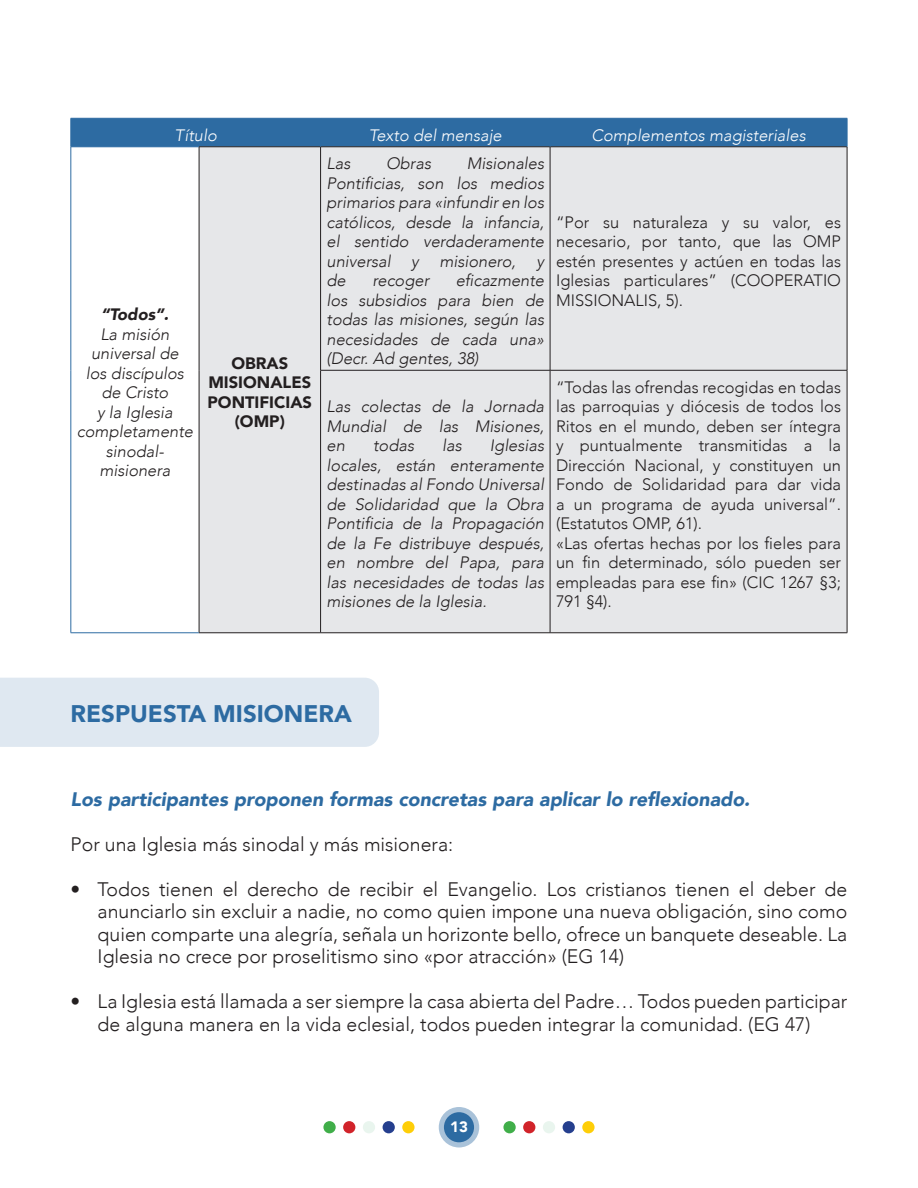
<style>
.page{position:relative;width:918px;height:1188px;background:#fff}
.page>*{position:absolute;margin:0;border:0;box-sizing:border-box;transform-origin:0 0}
.BOLD_CELESTE{font:900 24px "Avenir";color:#2d6ba2}
.REGULAR{font:300 19.5px/22.5px "Avenir";color:#231f20;text-align:justify}
.t1{font:italic 900 19.5px "Avenir";color:#2d6ba2}
.REGULAR_TABLAS{font:italic 300 16.5px/19.5px "Avenir";color:#231f20;text-align:justify}
.REGULAR_TABLAS-2{font:300 16.5px/19.5px "Avenir";color:#231f20;text-align:justify}
.ITALICA_BLANCA_TABLA{font:italic 300 16.5px "Avenir";color:#fff}
.t2{font:900 16.5px/19.5px "Avenir";color:#231f20;text-align:center}
.t3{font:900 15px "Avenir";color:#fff}
.s1{font-weight:900}
</style>
<div class="page">
<div style="left:200px;top:148px;width:647px;height:485px;background:#e6e7e9"></div>
<hr style="left:199px;top:147px;width:122px;height:1px;background:#231f20">
<hr style="left:199px;top:147px;width:1px;height:223px;background:#231f20">
<hr style="left:321px;top:147px;width:229px;height:1px;background:#231f20">
<hr style="left:320px;top:147px;width:1px;height:223px;background:#231f20">
<hr style="left:550px;top:147px;width:297px;height:1px;background:#231f20">
<hr style="left:550px;top:147px;width:1px;height:223px;background:#231f20">
<hr style="left:847px;top:147px;width:1px;height:223px;background:#231f20">
<hr style="left:199px;top:370px;width:1px;height:263px;background:#231f20">
<hr style="left:320px;top:371px;width:1px;height:262px;background:#231f20">
<hr style="left:550px;top:370px;width:297px;height:1px;background:#231f20">
<hr style="left:550px;top:371px;width:1px;height:262px;background:#231f20">
<hr style="left:847px;top:371px;width:1px;height:262px;background:#231f20">
<hr style="left:199px;top:633px;width:122px;height:1px;background:#231f20">
<hr style="left:550px;top:633px;width:297px;height:1px;background:#231f20">
<hr style="left:320px;top:370px;width:230px;height:1px;background:#231f20">
<hr style="left:321px;top:633px;width:229px;height:1px;background:#231f20">
<svg style="left:71px;top:118px;width:777px;height:29px;background:#2d6a9f"></svg>
<hr style="left:71px;top:147px;width:1px;height:223px;background:#2d6ba2">
<hr style="left:71px;top:370px;width:1px;height:263px;background:#2d6ba2">
<hr style="left:71px;top:147px;width:128px;height:1px;background:#2d6ba2">
<hr style="left:71px;top:633px;width:128px;height:1px;background:#2d6ba2">
<div style="left:0;top:678px;width:379px;height:69px;background:#dfe8f1"></div>
<div style="left:323px;top:1121px;width:13px;height:12px;background:#40ae49;border-radius:50%"></div>
<div style="left:383px;top:1121px;width:12px;height:12px;background:#253f8e;border-radius:50%"></div>
<div style="left:343px;top:1121px;width:12px;height:12px;background:#d1232a;border-radius:50%"></div>
<div style="left:363px;top:1121px;width:12px;height:12px;background:#e9f5ee;border-radius:50%"></div>
<div style="left:402px;top:1121px;width:13px;height:12px;background:#fece08;border-radius:50%"></div>
<div style="left:503px;top:1121px;width:13px;height:12px;background:#40ae49;border-radius:50%"></div>
<div style="left:563px;top:1121px;width:12px;height:12px;background:#253f8e;border-radius:50%"></div>
<div style="left:523px;top:1121px;width:12px;height:12px;background:#d1232a;border-radius:50%"></div>
<div style="left:543px;top:1121px;width:12px;height:12px;background:#e9f5ee;border-radius:50%"></div>
<div style="left:582px;top:1121px;width:13px;height:12px;background:#fece08;border-radius:50%"></div>
<svg style="left:439px;top:1107px;width:40px;height:41px"></svg>
<div style="left:444px;top:1112px;width:30px;height:30px;background:#2d6ba2;border-radius:50%"></div>
<p class="ITALICA_BLANCA_TABLA" style="left:175px;top:125px;width:44px">Título</p>
<p class="ITALICA_BLANCA_TABLA" style="left:369px;top:125px;width:134px">Texto del mensaje</p>
<p class="ITALICA_BLANCA_TABLA" style="left:591px;top:125px;width:216px">Complementos magisteriales</p>
<p class="REGULAR_TABLAS" style="left:77px;top:305px;width:118px;text-align:center"><span class="s1">“Todos”.<br></span>La misión universal de<br>los discípulos de Cristo<br>y la Iglesia completamente sinodal&shy;misionera</p>
<p class="t2" style="left:208px;top:353px;width:106px">OBRAS<br>MISIONALES<br>PONTIFICIAS (OMP)</p>
<p class="REGULAR_TABLAS" style="left:327px;top:154px;width:219px;text-indent:140px">Misionales Pontificias, son los medios primarios para «infundir en los católicos, desde la infancia, el sentido verdaderamente universal y misionero, y de</p>
<p class="REGULAR_TABLAS" style="left:327px;top:154px;width:25px">Las</p>
<p class="REGULAR_TABLAS" style="left:386px;top:154px;width:46px">Obras</p>
<p class="REGULAR_TABLAS" style="left:327px;top:271px;width:219px;text-indent:129px">eficazmente los subsidios para bien de todas las misiones, según las necesidades de cada una» (Decr. Ad gentes, 38)</p>
<p class="REGULAR_TABLAS" style="left:372px;top:271px;width:58px">recoger</p>
<p class="REGULAR_TABLAS" style="left:327px;top:397px;width:219px">Las colectas de la Jornada Mundial de las Misiones, en</p>
<p class="REGULAR_TABLAS" style="left:327px;top:436px;width:219px;text-indent:163px">Iglesias locales, están enteramente destinadas al Fondo Universal de Solidaridad que la Obra Pontificia de la Propagación de la Fe distribuye después, en nombre del Papa, para las necesidades de todas las misiones de la Iglesia.</p>
<p class="REGULAR_TABLAS" style="left:373px;top:436px;width:42px">todas</p>
<p class="REGULAR_TABLAS" style="left:442px;top:436px;width:21px">las</p>
<p class="REGULAR_TABLAS-2" style="left:556px;top:212px;width:287px">“Por su naturaleza y su valor, es necesario, por tanto, que las OMP estén presentes y actúen en todas las Iglesias particulares” (COOPERATIO MISSIONALIS, 5).</p>
<p class="REGULAR_TABLAS-2" style="left:556px;top:377px;width:287px">“Todas las ofrendas recogidas en todas las parroquias y diócesis de todos los Ritos en el mundo, deben ser íntegra y puntualmente transmitidas a la Dirección Nacional, y constituyen un Fondo de Solidaridad para dar vida a un programa de ayuda universal”. (Estatutos OMP, 61).</p>
<p class="REGULAR_TABLAS-2" style="left:556px;top:533px;width:287px">«Las ofertas hechas por los fieles para un fin determinado, sólo pueden ser empleadas para ese fin» (CIC 1267 §3; 791 §4).</p>
<p class="BOLD_CELESTE" style="left:71px;top:693px;width:283px">RESPUESTA MISIONERA</p>
<p class="t1" style="left:71px;top:783px;width:681px">Los participantes proponen formas concretas para aplicar lo reflexionado.</p>
<p class="REGULAR" style="left:71px;top:833px;width:384px">Por una Iglesia más sinodal y más misionera:</p>
<p class="REGULAR" style="left:98px;top:878px;width:751px;text-indent:-27px">• Todos tienen el derecho de recibir el Evangelio. Los cristianos tienen el deber de anunciarlo sin excluir a nadie, no como quien impone una nueva obligación, sino como quien comparte una alegría, señala un horizonte bello, ofrece un banquete deseable. La Iglesia no crece por proselitismo sino «por atracción» (EG 14)</p>
<p class="REGULAR" style="left:71px;top:990px;width:778px;text-align:center">• La Iglesia está llamada a ser siempre la casa abierta del Padre… Todos pueden participar de alguna manera en la vida eclesial, todos pueden integrar la comunidad. (EG 47)</p>
<p class="t3" style="left:450px;top:1114px;width:19px">13</p>
</div>
